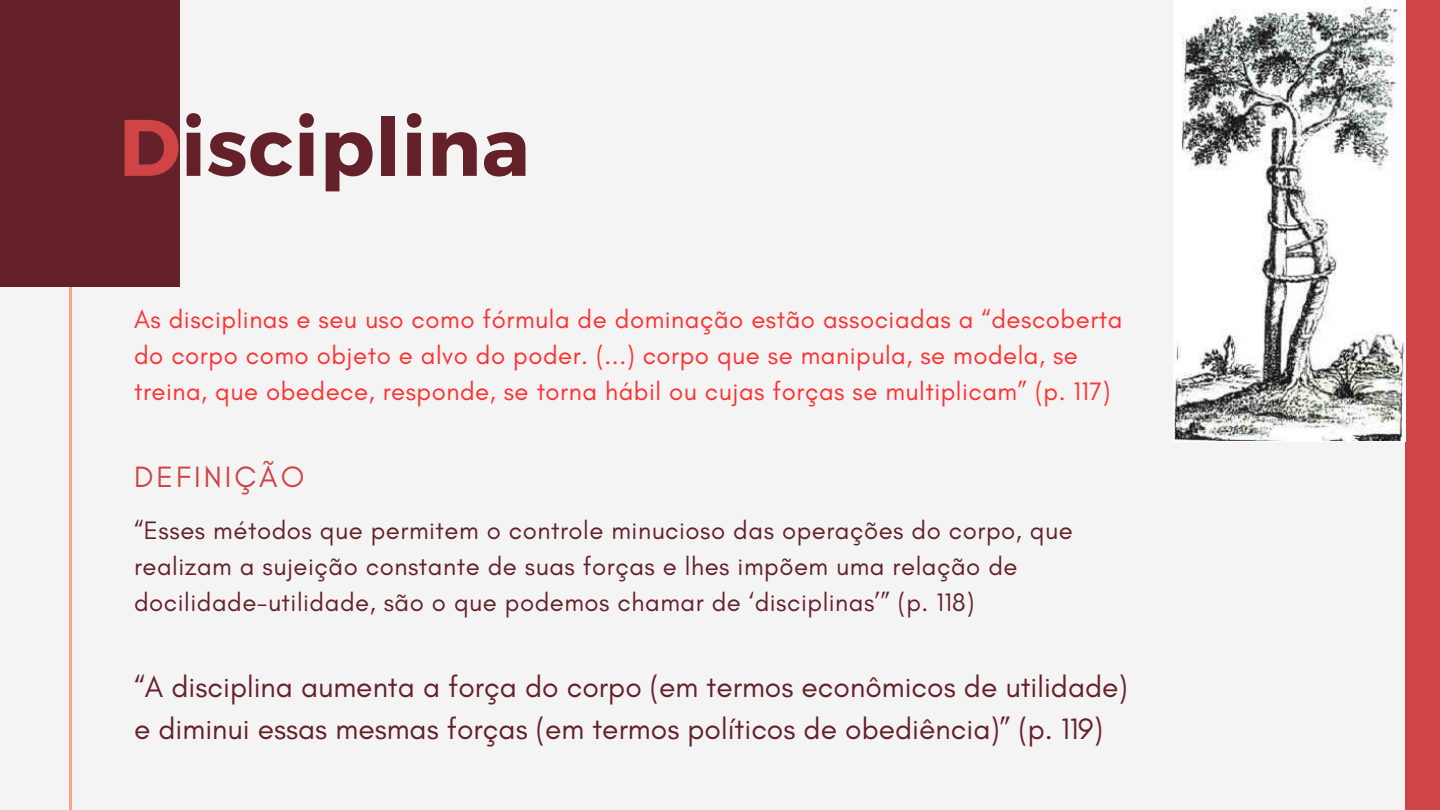
<style>
.page{position:relative;width:1440px;height:810px;background:#f4f4f4}
.page>*{position:absolute;margin:0;border:0;box-sizing:border-box;transform-origin:0 0}
.t1{font:700 80px "Montserrat";letter-spacing:.01em;color:#65212a}
.t2{font:30px/42px "Glacial Indifference";color:#65212a}
.t3{font:30px "Glacial Indifference";letter-spacing:.1em;color:#cf4545}
.t4{font:25.7px/36px "Glacial Indifference";letter-spacing:.02em;color:#ff3131}
.t5{font:25.7px/36px "Glacial Indifference";letter-spacing:.02em;color:#65212a}
.s1{color:#cf4545}
</style>
<div class="page">
<hr style="left:69px;top:201px;width:3px;height:609px;background:#f6a387">
<div style="left:0;top:0;width:180px;height:287px;background:#65212a"></div>
<div style="left:1406px;top:0;width:34px;height:810px;background:#cf4545"></div>
<img style="left:1174px;top:0;width:232px;height:441px">
<h1 class="t1" style="left:119px;top:95px;width:412px"><span class="s1">D</span>isciplina</h1>
<p class="t4" style="left:134px;top:301px;width:990px">As disciplinas e seu uso como fórmula de dominação estão associadas a “descoberta do corpo como objeto e alvo do poder. (...) corpo que se manipula, se modela, se treina, que obedece, responde, se torna hábil ou cujas forças se multiplicam” (p. 117)</p>
<p class="t3" style="left:134px;top:459px;width:172px">DEFINIÇÃO</p>
<p class="t5" style="left:134px;top:512px;width:940px">“Esses métodos que permitem o controle minucioso das operações do corpo, que realizam a sujeição constante de suas forças e lhes impõem uma relação de docilidade-utilidade, são o que podemos chamar de ‘disciplinas’” (p. 118)</p>
<p class="t2" style="left:134px;top:665px;width:995px">“A disciplina aumenta a força do corpo (em termos econômicos de utilidade) e diminui essas mesmas forças (em termos políticos de obediência)” (p. 119)</p>
</div>
